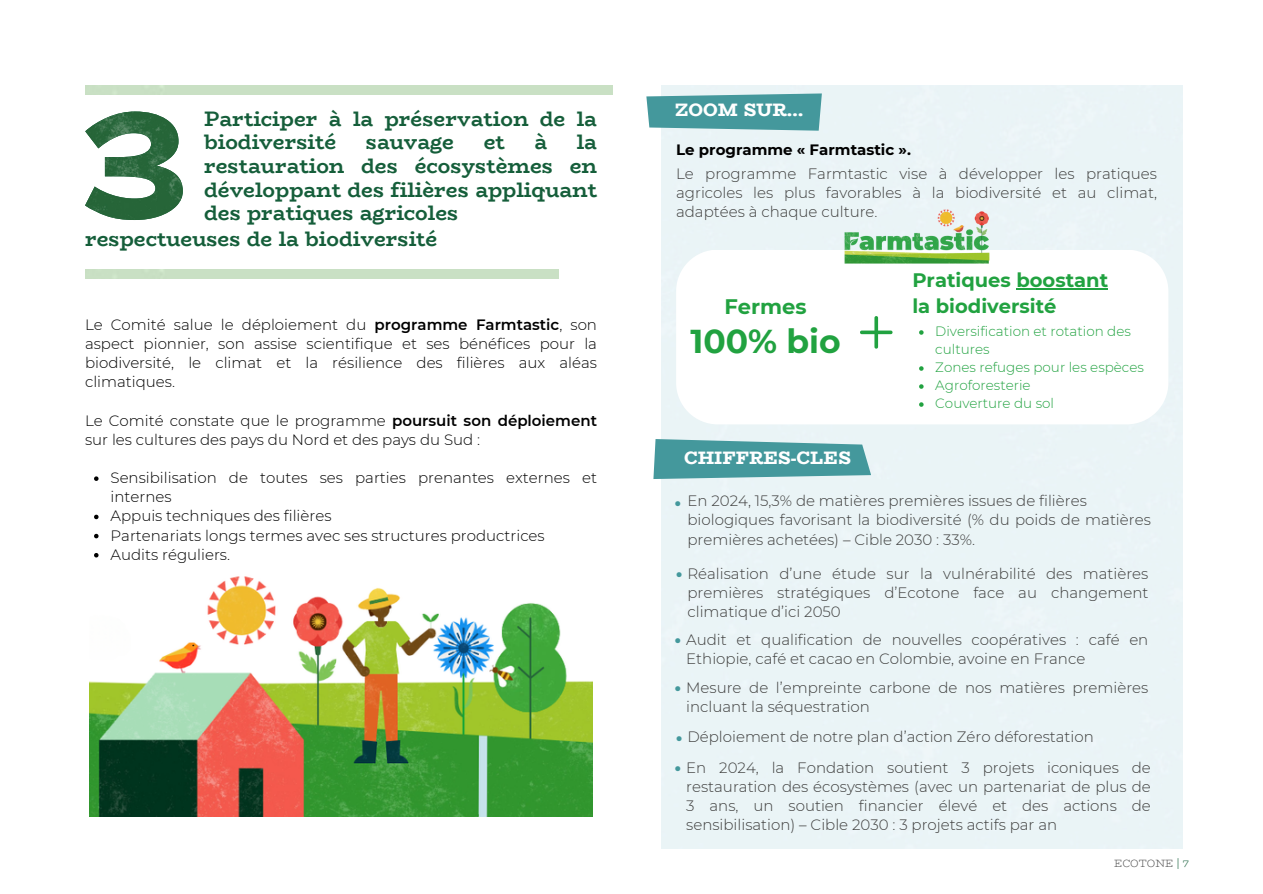
<style>
.page{position:relative;width:1263px;height:894px;background:#fff}
.page>*{position:absolute;margin:0;border:0;box-sizing:border-box;transform-origin:0 0}
.t1{font:700 33px "Montserrat";color:#21a240}
.t2{font:700 21px/23.7px "Bio Rhyme";color:#155e3a}
.t3{font:700 21px "Montserrat";color:#21a240}
.t4{font:700 19.5px/25.8px "Montserrat";color:#21a240}
.t5{font:800 18px "Bio Rhyme";color:#fff}
.t6{font:300 15px/19.2px "Montserrat";color:#3c3c3b}
.t7{font:300 15px/19.2px "Montserrat";color:#000}
.t8{font:900 15px "Montserrat";color:#44989c}
.t9{font:300 13.5px/18px "Montserrat";color:#21a240}
.t10{font:300 10.5px "Bio Rhyme";color:#4a4a4a}
.s1{font-weight:600}
.s2{font-weight:700;color:#000}
.s3{font-weight:900;color:#44989c}
.s4{color:#155e3a}
</style>
<div class="page">
<img style="left:85px;top:111px;width:98px;height:109px">
<svg style="left:653px;top:439px;width:218px;height:40px;background:#5ba5a8"></svg>
<svg style="left:646px;top:93px;width:176px;height:38px;background:#58a3a6"></svg>
<svg style="left:676px;top:249px;width:492px;height:175px"></svg>
<img style="left:835px;top:202px;width:163px;height:71px">
<svg style="left:860px;top:316px;width:32px;height:32px"></svg>
<img style="left:89px;top:576px;width:503px;height:239px">
<svg style="left:94px;top:476px;width:5px;height:5px"></svg>
<svg style="left:94px;top:514px;width:5px;height:5px"></svg>
<svg style="left:94px;top:533px;width:5px;height:5px"></svg>
<svg style="left:94px;top:553px;width:5px;height:4px"></svg>
<hr style="left:1016px;top:288px;width:92px;height:1px;background:#21a240">
<svg style="left:919px;top:330px;width:5px;height:4px"></svg>
<svg style="left:919px;top:366px;width:5px;height:4px"></svg>
<svg style="left:919px;top:384px;width:5px;height:4px"></svg>
<svg style="left:919px;top:402px;width:5px;height:4px"></svg>
<p class="t2" style="left:204px;top:106px;width:394px">Participer à la préservation de la biodiversité</p>
<p class="t2" style="left:366px;top:130px;width:90px">sauvage</p>
<p class="t2" style="left:484px;top:130px;width:23px">et</p>
<p class="t2" style="left:534px;top:130px;width:14px">à</p>
<p class="t2" style="left:204px;top:130px;width:394px;text-align:justify;text-indent:373px">la restauration des écosystèmes en développant des filières appliquant des pratiques agricoles</p>
<h2 class="t2" style="left:85px;top:226px;width:354px">respectueuses de la biodiversité</h2>
<p class="t7" style="left:85px;top:315px;width:513px;text-align:justify">Le Comité salue le déploiement du <span class="s1">programme Farmtastic</span>, son aspect pionnier, son assise scientifique et ses bénéfices pour la biodiversité, le climat et la résilience des filières aux aléas climatiques.</p>
<h4 class="t7" style="left:85px;top:410px;width:513px">Le Comité constate que le programme <span class="s1">poursuit son déploiement </span>sur les cultures des pays du Nord et des pays du Sud :</h4>
<h4 class="t7" style="left:111px;top:468px;width:488px">Sensibilisation de toutes ses parties prenantes externes et internes</h4>
<p class="t7" style="left:111px;top:506px;width:222px">Appuis techniques des filières</p>
<p class="t7" style="left:111px;top:525px;width:436px">Partenariats longs termes avec ses structures productrices</p>
<p class="t7" style="left:111px;top:544px;width:121px">Audits réguliers.</p>
<p class="t5" style="left:675px;top:96px;width:130px">ZOOM SUR…</p>
<h2 class="t6" style="left:676px;top:138px;width:482px;line-height:23.7px"><span class="s2">Le programme « Farmtastic ».<br></span>Le programme Farmtastic vise à développer les pratiques</h2>
<h2 class="t6" style="left:676px;top:183px;width:482px">agricoles les plus favorables à la biodiversité et au climat, adaptées à chaque culture.</h2>
<h4 class="t3" style="left:724px;top:293px;width:84px">Fermes</h4>
<h4 class="t1" style="left:690px;top:321px;width:152px">100% bio</h4>
<h1 class="t5" style="left:684px;top:443px;width:168px">CHIFFRES-CLES</h1>
<p class="t4" style="left:912px;top:267px;width:197px">Pratiques boostant la biodiversité</p>
<h4 class="t9" style="left:935px;top:322px;width:197px">Diversification et rotation des cultures</h4>
<p class="t9" style="left:935px;top:358px;width:210px">Zones refuges pour les espèces</p>
<p class="t9" style="left:935px;top:376px;width:97px">Agroforesterie</p>
<h3 class="t9" style="left:935px;top:394px;width:120px">Couverture du sol</h3>
<p class="t6" style="left:687px;top:490px;width:401px">En 2024, 15,3% de matières premières issues de filières</p>
<p class="t6" style="left:687px;top:509px;width:465px;line-height:20.2px">biologiques favorisant la biodiversité (% du poids de matières premières achetées) – Cible 2030 : 33%.</p>
<p class="t6" style="left:676px;top:563px;width:474px"><span class="s3">•</span> Réalisation d’une étude sur la vulnérabilité des matières</p>
<p class="t6" style="left:687px;top:582px;width:462px">premières stratégiques d’Ecotone face au changement climatique d’ici 2050</p>
<h4 class="t8" style="left:675px;top:493px;width:8px">•</h4>
<h2 class="t6" style="left:675px;top:629px;width:475px"><span class="s3">•</span> Audit et qualification de nouvelles coopératives : café en</h2>
<p class="t6" style="left:686px;top:648px;width:401px">Ethiopie, café et cacao en Colombie, avoine en France</p>
<p class="t6" style="left:675px;top:677px;width:475px"><span class="s3">•</span> Mesure de l’empreinte carbone de nos matières premières</p>
<h4 class="t6" style="left:686px;top:697px;width:185px">incluant la séquestration</h4>
<p class="t6" style="left:676px;top:727px;width:419px"><span class="s3">•</span> Déploiement de notre plan d’action Zéro déforestation</p>
<p class="t6" style="left:675px;top:757px;width:477px"><span class="s3">•</span> En 2024, la Fondation soutient 3 projets iconiques de</p>
<p class="t6" style="left:686px;top:776px;width:466px;text-align:justify">restauration des écosystèmes (avec un partenariat de plus de 3 ans, un soutien financier élevé et des actions de sensibilisation) – Cible 2030 : 3 projets actifs par an</p>
<h3 class="t10" style="left:1114px;top:854px;width:76px">ECOTONE <span class="s4">| 7</span></h3>
</div>
